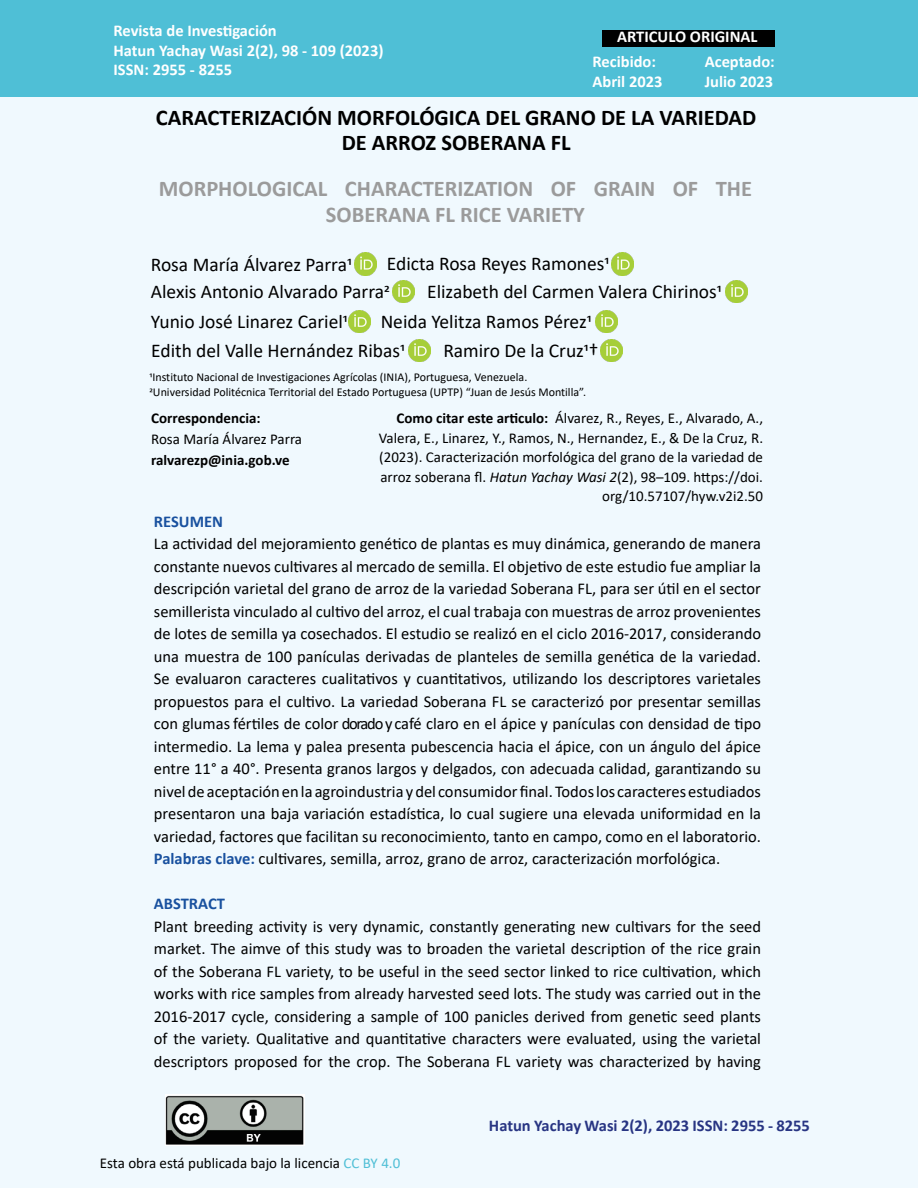
<style>
.page{position:relative;width:918px;height:1188px;background:#f0f9fe}
.page>*{position:absolute;margin:0;border:0;box-sizing:border-box;transform-origin:0 0}
.t1{font:700 22.5px/25.5px "Calibri";color:#000;text-align:center}
.t2{font:700 22.5px/25.5px "Calibri";color:#9b9b9b;text-align:center}
.t3{font:19.5px/27.6px "Calibri";color:#000}
.t4{font:16.5px/22.5px "Calibri";color:#000;text-align:justify}
.t5{font:700 16.5px/19.8px "Calibri";color:#fff}
.t6{font:700 16.5px "Calibri";color:#283583}
.t7{font:700 16.5px "Calibri";color:#19519f}
.t8{font:15px/19.5px "Calibri";color:#000;text-align:right}
.t9{font:700 15px "Calibri";color:#000}
.t10{font:12px/14.4px "Calibri";color:#000}
.s1{font-weight:700}
.s2{font-style:italic}
.s3{font-weight:700;color:#19519f}
.s4{color:#50bfd6}
</style>
<div class="page">
<img style="left:354px;top:253px;width:23px;height:22px">
<div style="left:0;top:0;width:918px;height:96px;background:#4fbfd6"></div>
<div style="left:602px;top:30px;width:173px;height:16px;background:#000"></div>
<img style="left:166px;top:1095px;width:139px;height:51px">
<img style="left:611px;top:253px;width:22px;height:22px">
<img style="left:393px;top:281px;width:22px;height:22px">
<img style="left:349px;top:311px;width:22px;height:22px">
<img style="left:595px;top:311px;width:22px;height:22px">
<img style="left:408px;top:340px;width:22px;height:22px">
<img style="left:600px;top:340px;width:22px;height:22px">
<img style="left:725px;top:281px;width:22px;height:22px">
<p class="t5" style="left:114px;top:20px;width:272px">Revista de Investigación<br>Hatun Yachay Wasi 2(2), 98 - 109 (2023)<br>ISSN: 2955 - 8255</p>
<p class="t5" style="left:617px;top:27px;width:142px">ARTICULO ORIGINAL</p>
<p class="t5" style="left:593px;top:52px;width:72px">Recibido:<br>Abril 2023</p>
<p class="t5" style="left:705px;top:52px;width:72px">Aceptado:<br>Julio 2023</p>
<h1 class="t1" style="left:156px;top:104px;width:602px">CARACTERIZACIÓN MORFOLÓGICA DEL GRANO DE LA VARIEDAD<br>DE ARROZ SOBERANA FL</h1>
<h1 class="t2" style="left:159px;top:176px;width:595px">MORPHOLOGICAL CHARACTERIZATION OF GRAIN OF THE<br>SOBERANA FL RICE VARIETY</h1>
<p class="t3" style="left:151px;top:250px;width:202px">Rosa María Álvarez Parra1</p>
<p class="t3" style="left:151px;top:250px;width:460px;text-indent:236px">Edicta Rosa Reyes Ramones1<br>Alexis Antonio Alvarado Parra2</p>
<p class="t3" style="left:151px;top:307px;width:198px">Yunio José Linarez Cariel1</p>
<p class="t3" style="left:427px;top:277px;width:296px">Elizabeth del Carmen Valera Chirinos1</p>
<p class="t3" style="left:151px;top:307px;width:442px;line-height:29px;text-indent:229px">Neida Yelitza Ramos Pérez1<br>Edith del Valle Hernández Ribas1</p>
<p class="t3" style="left:443px;top:336px;width:157px">Ramiro De la Cruz1†</p>
<p class="t10" style="left:149px;top:370px;width:438px">1Instituto Nacional de Investigaciones Agrícolas (INIA), Portuguesa, Venezuela.<br>2Universidad Politécnica Territorial del Estado Portuguesa (UPTP) “Juan de Jesús Montilla”.</p>
<p class="t9" style="left:151px;top:408px;width:111px">Correspondencia:</p>
<p class="t8" style="left:151px;top:429px;width:152px">Rosa María Álvarez Parra</p>
<p class="t9" style="left:151px;top:450px;width:140px">ralvarezp@inia.gob.ve</p>
<p class="t8" style="left:379px;top:408px;width:386px"><span class="s1">Como citar este articulo:</span> Álvarez, R., Reyes, E., Alvarado, A., Valera, E., Linarez, Y., Ramos, N., Hernandez, E., &amp; De la Cruz, R. (2023). Caracterización morfológica del grano de la variedad de arroz soberana fl. <span class="s2">Hatun Yachay Wasi 2</span>(2), 98–109. https://doi. org/10.57107/hyw.v2i2.50</p>
<p class="t7" style="left:154px;top:510px;width:71px">RESUMEN</p>
<p class="t4" style="left:154px;top:532px;width:609px">La actividad del mejoramiento genético de plantas es muy dinámica, generando de manera constante nuevos cultivares al mercado de semilla. El objetivo de este estudio fue ampliar la descripción varietal del grano de arroz de la variedad Soberana FL, para ser útil en el sector semillerista vinculado al cultivo del arroz, el cual trabaja con muestras de arroz provenientes de lotes de semilla ya cosechados. El estudio se realizó en el ciclo 2016-2017, considerando una muestra de 100 panículas derivadas de planteles de semilla genética de la variedad.<br>Se evaluaron caracteres cualitativos y cuantitativos, utilizando los descriptores varietales propuestos para el cultivo. La variedad Soberana FL se caracterizó por presentar semillas con glumas fértiles de color dorado y café claro en el ápice y panículas con densidad de tipo intermedio. La lema y palea presenta pubescencia hacia el ápice, con un ángulo del ápice entre 11° a 40°. Presenta granos largos y delgados, con adecuada calidad, garantizando su nivel de aceptación en la agroindustria y del consumidor final. Todos los caracteres estudiados presentaron una baja variación estadística, lo cual sugiere una elevada uniformidad en la variedad, factores que facilitan su reconocimiento, tanto en campo, como en el laboratorio.<br><span class="s3">Palabras clave:</span> cultivares, semilla, arroz, grano de arroz, caracterización morfológica.</p>
<p class="t7" style="left:154px;top:892px;width:73px">ABSTRACT</p>
<p class="t4" style="left:154px;top:915px;width:609px">Plant breeding activity is very dynamic, constantly generating new cultivars for the seed market. The aimve of this study was to broaden the varietal description of the rice grain of the Soberana FL variety, to be useful in the seed sector linked to rice cultivation, which works with rice samples from already harvested seed lots. The study was carried out in the 2016-2017 cycle, considering a sample of 100 panicles derived from genetic seed plants of the variety. Qualitative and quantitative characters were evaluated, using the varietal descriptors proposed for the crop. The Soberana FL variety was characterized by having</p>
<p class="t8" style="left:100px;top:1153px;width:302px">Esta obra está publicada bajo la licencia <span class="s4">CC BY 4.0</span></p>
<p class="t6" style="left:489px;top:1114px;width:323px">Hatun Yachay Wasi 2(2), 2023 ISSN: 2955 - 8255</p>
</div>
